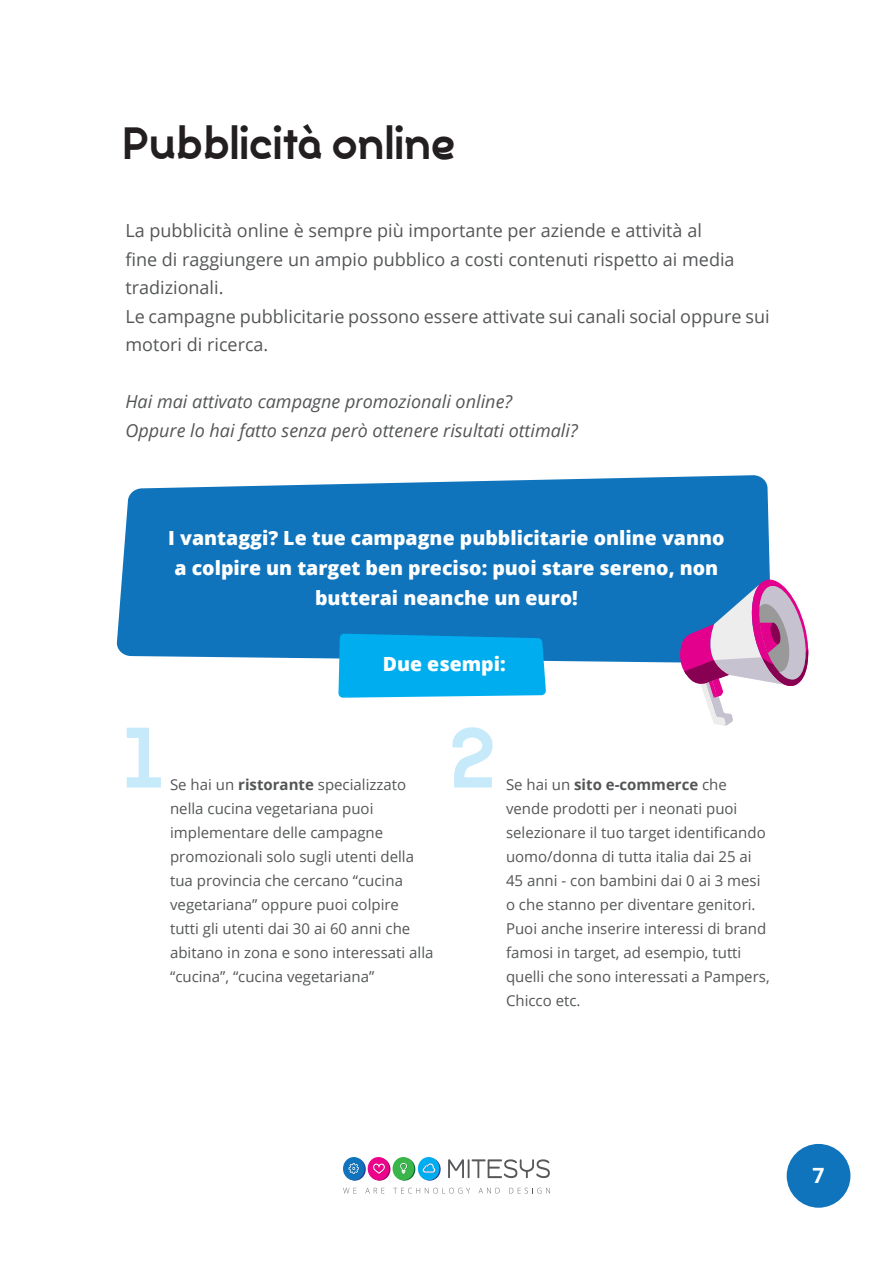
<style>
.page{position:relative;width:893px;height:1263px;background:#fff}
.page>*{position:absolute;margin:0;border:0;box-sizing:border-box;transform-origin:0 0}
.t1{font:800 85.5px "Silo";color:#c6eafa}
.t2{font:800 45px "Silo";color:#231f20}
.t3{font:700 21px "Open Sans";color:#fff}
.t4{font:800 19.5px/30px "Open Sans";color:#fff;text-align:center}
.t5{font:18px/28.5px "Open Sans";color:#545557}
.t6{font:italic 18px "Open Sans";color:#545557}
.t7{font:15px/24px "Open Sans";color:#545557}
.s1{font-weight:700}
</style>
<div class="page">
<svg style="left:117px;top:475px;width:653px;height:188px;background:#1f7dc0"></svg>
<svg style="left:448px;top:1159px;width:102px;height:19px"></svg>
<svg style="left:343px;top:1188px;width:13px;height:5px"></svg>
<svg style="left:365px;top:1188px;width:19px;height:5px"></svg>
<svg style="left:393px;top:1188px;width:77px;height:5px"></svg>
<svg style="left:479px;top:1188px;width:21px;height:5px"></svg>
<svg style="left:509px;top:1188px;width:41px;height:5px"></svg>
<svg style="left:369px;top:1158px;width:21px;height:22px"></svg>
<div style="left:368px;top:1157px;width:21px;height:23px;background:#ed028c;border-radius:50%"></div>
<svg style="left:394px;top:1158px;width:21px;height:22px"></svg>
<div style="left:393px;top:1157px;width:21px;height:23px;background:#3ab54a;border-radius:50%"></div>
<svg style="left:419px;top:1158px;width:22px;height:22px"></svg>
<div style="left:418px;top:1157px;width:21px;height:23px;background:#00aeef;border-radius:50%"></div>
<svg style="left:344px;top:1158px;width:22px;height:22px"></svg>
<div style="left:343px;top:1157px;width:22px;height:23px;background:#1074bc;border-radius:50%"></div>
<svg style="left:373px;top:1163px;width:12px;height:11px"></svg>
<svg style="left:423px;top:1163px;width:12px;height:10px"></svg>
<svg style="left:400px;top:1163px;width:7px;height:11px"></svg>
<svg style="left:349px;top:1163px;width:10px;height:11px"></svg>
<div style="left:787px;top:1144px;width:63px;height:64px;background:#1074bc;border-radius:50%"></div>
<svg style="left:338px;top:634px;width:208px;height:64px;background:#08aeed"></svg>
<svg style="left:679px;top:576px;width:130px;height:150px"></svg>
<p class="t2" style="left:123px;top:113px;width:334px">Pubblicità online</p>
<p class="t5" style="left:125px;top:216px;width:611px">La pubblicità online è sempre più importante per aziende e attività al fine di raggiungere un ampio pubblico a costi contenuti rispetto ai media tradizionali.</p>
<p class="t5" style="left:125px;top:301px;width:646px">Le campagne pubblicitarie possono essere attivate sui canali social oppure sui motori di ricerca.</p>
<p class="t6" style="left:125px;top:389px;width:388px">Hai mai attivato campagne promozionali online?</p>
<p class="t6" style="left:125px;top:418px;width:454px">Oppure lo hai fatto senza però ottenere risultati ottimali?</p>
<p class="t4" style="left:168px;top:522px;width:558px">I vantaggi? Le tue campagne pubblicitarie online vanno a colpire un target ben preciso: puoi stare sereno, non butterai neanche un euro!</p>
<p class="t4" style="left:383px;top:648px;width:125px">Due esempi:</p>
<p class="t1" style="left:123px;top:700px;width:43px">1</p>
<p class="t1" style="left:449px;top:700px;width:48px">2</p>
<p class="t7" style="left:170px;top:772px;width:265px">Se hai un <span class="s1">ristorante</span> specializzato nella cucina vegetariana puoi implementare delle campagne promozionali solo sugli utenti della tua provincia che cercano “cucina vegetariana” oppure puoi colpire<br>tutti gli utenti dai 30 ai 60 anni che abitano in zona e sono interessati alla “cucina”, “cucina vegetariana”</p>
<p class="t7" style="left:506px;top:772px;width:265px">Se hai un <span class="s1">sito e-commerce</span> che vende prodotti per i neonati puoi selezionare il tuo target identificando uomo/donna di tutta italia dai 25 ai 45 anni - con bambini dai 0 ai 3 mesi o che stanno per diventare genitori.<br>Puoi anche inserire interessi di brand famosi in target, ad esempio, tutti quelli che sono interessati a Pampers, Chicco etc.</p>
<p class="t3" style="left:813px;top:1161px;width:13px">7</p>
</div>
